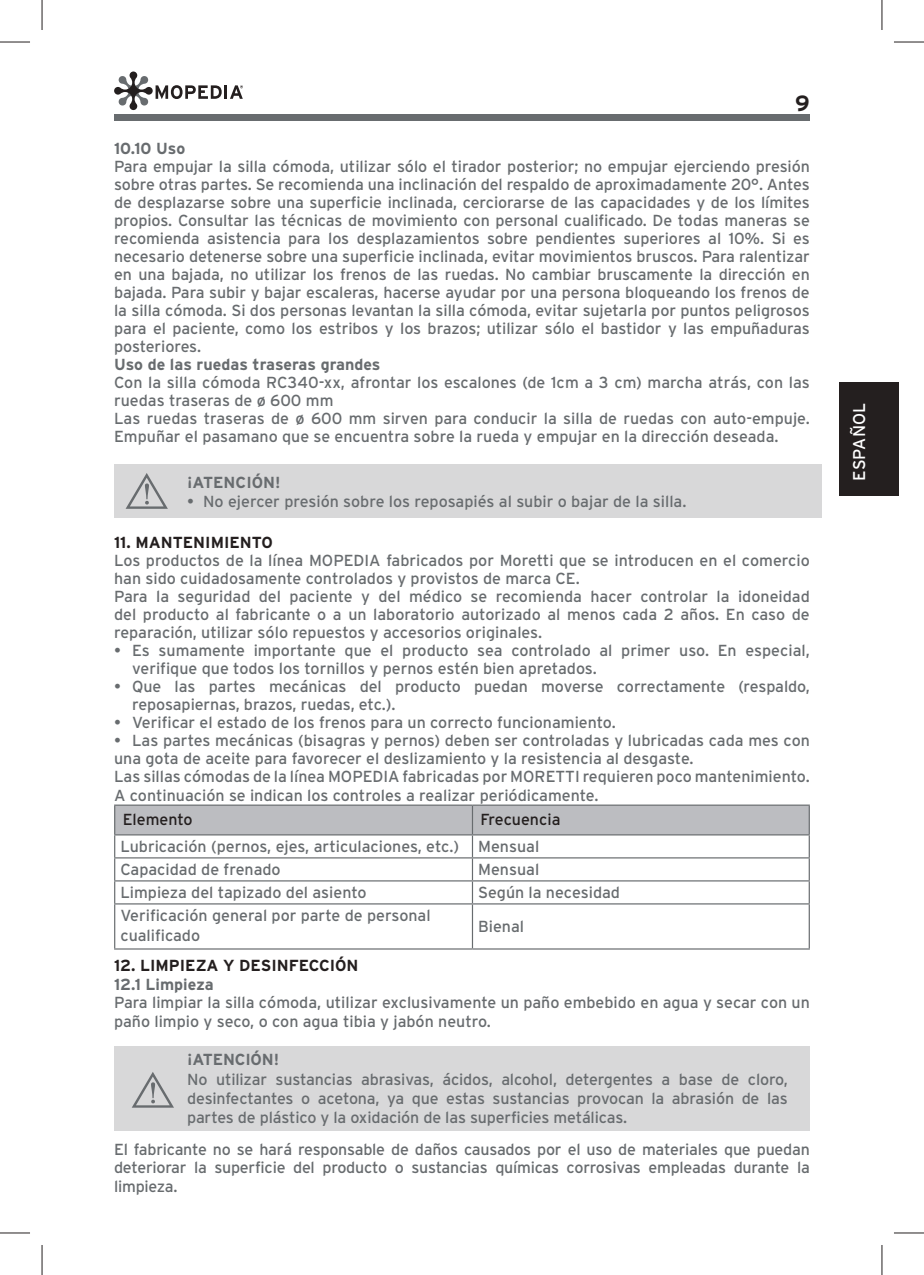
<style>
.page{position:relative;width:924px;height:1275px;background:#fff}
.page>*{position:absolute;margin:0;border:0;box-sizing:border-box;transform-origin:0 0}
.t1{font:700 22px "Interstate";color:#241f1f}
.t2{font:17px "Interstate";letter-spacing:.005em;color:#fff}
.t3{font:16px/18px "Interstate";color:#686c6f}
.t4{font:700 16px "Interstate";color:#686c6f}
.t5{font:700 16px "Interstate";color:#241f1f}
.t6{font:16px "Interstate";color:#241f1f}
</style>
<div class="page">
<div style="left:114px;top:114px;width:695px;height:7px;background:#686c6f"></div>
<svg style="left:114px;top:71px;width:107px;height:39px"></svg>
<hr style="left:224px;top:85px;width:3px;height:14px;background:#241f1f">
<svg style="left:230px;top:85px;width:13px;height:14px"></svg>
<div style="left:838px;top:382px;width:60px;height:114px;background:#241f1f"></div>
<div style="left:114px;top:464px;width:706px;height:54px;background:#d8d8d9"></div>
<svg style="left:125px;top:473px;width:43px;height:36px"></svg>
<hr style="left:114px;top:804px;width:358px;height:1px;background:#686c6f">
<hr style="left:472px;top:804px;width:337px;height:1px;background:#686c6f">
<svg style="left:114px;top:805px;width:695px;height:98px"></svg>
<hr style="left:114px;top:904px;width:1px;height:44px;background:#686c6f">
<hr style="left:114px;top:903px;width:358px;height:1px;background:#686c6f">
<hr style="left:114px;top:948px;width:358px;height:1px;background:#686c6f">
<hr style="left:471px;top:904px;width:2px;height:44px;background:#686c6f">
<hr style="left:472px;top:903px;width:337px;height:1px;background:#686c6f">
<hr style="left:808px;top:904px;width:1px;height:44px;background:#686c6f">
<hr style="left:472px;top:948px;width:337px;height:1px;background:#686c6f">
<div style="left:114px;top:1046px;width:695px;height:85px;background:#d8d8d9"></div>
<svg style="left:132px;top:1072px;width:42px;height:35px"></svg>
<hr style="left:0;top:42px;width:30px;height:1px;background:#241f1f">
<hr style="left:893px;top:42px;width:30px;height:1px;background:#241f1f">
<hr style="left:0;top:1232px;width:30px;height:1px;background:#241f1f">
<hr style="left:893px;top:1232px;width:30px;height:1px;background:#241f1f">
<hr style="left:42px;top:0;width:1px;height:30px;background:#241f1f">
<hr style="left:42px;top:1245px;width:1px;height:30px;background:#241f1f">
<hr style="left:881px;top:0;width:1px;height:30px;background:#241f1f">
<hr style="left:881px;top:1245px;width:1px;height:30px;background:#241f1f">
<h1 class="t1" style="left:794px;top:91px;width:16px">9</h1>
<p class="t4" style="left:114px;top:139px;width:73px">10.10 Uso</p>
<p class="t3" style="left:114px;top:157px;width:697px;text-align:justify">Para empujar la silla cómoda, utilizar sólo el tirador posterior; no empujar ejerciendo presión sobre otras partes. Se recomienda una inclinación del respaldo de aproximadamente 20°. Antes de desplazarse sobre una superficie inclinada, cerciorarse de las capacidades y de los límites propios. Consultar las técnicas de movimiento con personal cualificado. De todas maneras se recomienda asistencia para los desplazamientos sobre pendientes superiores al 10%. Si es necesario detenerse sobre una superficie inclinada, evitar movimientos bruscos. Para ralentizar en una bajada, no utilizar los frenos de las ruedas. No cambiar bruscamente la dirección en bajada. Para subir y bajar escaleras, hacerse ayudar por una persona bloqueando los frenos de la silla cómoda. Si dos personas levantan la silla cómoda, evitar sujetarla por puntos peligrosos para el paciente, como los estribos y los brazos; utilizar sólo el bastidor y las empuñaduras posteriores.</p>
<p class="t4" style="left:114px;top:355px;width:268px">Uso de las ruedas traseras grandes</p>
<p class="t3" style="left:114px;top:373px;width:697px">Con la silla cómoda RC340-xx, afrontar los escalones (de 1cm a 3 cm) marcha atrás, con las ruedas traseras de ø 600 mm<br>Las ruedas traseras de ø 600 mm sirven para conducir la silla de ruedas con auto-empuje.<br>Empuñar el pasamano que se encuentra sobre la rueda y empujar en la dirección deseada.</p>
<p class="t4" style="left:187px;top:473px;width:95px">¡ATENCIÓN!</p>
<p class="t3" style="left:187px;top:492px;width:500px">• No ejercer presión sobre los reposapiés al subir o bajar de la silla.</p>
<p class="t5" style="left:114px;top:533px;width:160px">11. MANTENIMIENTO</p>
<p class="t3" style="left:114px;top:551px;width:697px">Los productos de la línea MOPEDIA fabricados por Moretti que se introducen en el comercio han sido cuidadosamente controlados y provistos de marca CE.<br>Para la seguridad del paciente y del médico se recomienda hacer controlar la idoneidad del producto al fabricante o a un laboratorio autorizado al menos cada 2 años. En caso de reparación, utilizar sólo repuestos y accesorios originales.</p>
<p class="t3" style="left:132px;top:641px;width:679px;text-indent:-18px">• Es sumamente importante que el producto sea controlado al primer uso. En especial, verifique que todos los tornillos y pernos estén bien apretados.</p>
<p class="t3" style="left:132px;top:677px;width:679px;text-indent:-18px">• Que las partes mecánicas del producto puedan moverse correctamente (respaldo, reposapiernas, brazos, ruedas, etc.).</p>
<p class="t3" style="left:114px;top:713px;width:503px">• Verificar el estado de los frenos para un correcto funcionamiento.</p>
<p class="t3" style="left:114px;top:731px;width:697px">• Las partes mecánicas (bisagras y pernos) deben ser controladas y lubricadas cada mes con una gota de aceite para favorecer el deslizamiento y la resistencia al desgaste.<br>Las sillas cómodas de la línea MOPEDIA fabricadas por MORETTI requieren poco mantenimiento.<br>A continuación se indican los controles a realizar periódicamente.</p>
<p class="t6" style="left:123px;top:810px;width:71px">Elemento</p>
<p class="t6" style="left:480px;top:810px;width:81px">Frecuencia</p>
<p class="t3" style="left:120px;top:835px;width:420px;line-height:23px">Lubricación (pernos, ejes, articulaciones, etc.) Mensual<br>Capacidad de frenado</p>
<p class="t3" style="left:478px;top:860px;width:63px">Mensual</p>
<p class="t3" style="left:120px;top:883px;width:248px">Limpieza del tapizado del asiento</p>
<p class="t3" style="left:478px;top:883px;width:143px">Según la necesidad</p>
<p class="t3" style="left:120px;top:905px;width:311px;line-height:20px">Verificación general por parte de personal cualificado</p>
<p class="t3" style="left:478px;top:917px;width:47px">Bienal</p>
<p class="t5" style="left:114px;top:956px;width:246px">12. LIMPIEZA Y DESINFECCIÓN</p>
<p class="t4" style="left:114px;top:975px;width:101px">12.1 Limpieza</p>
<p class="t3" style="left:114px;top:993px;width:697px;line-height:19.2px">Para limpiar la silla cómoda, utilizar exclusivamente un paño embebido en agua y secar con un paño limpio y seco, o con agua tibia y jabón neutro.</p>
<p class="t4" style="left:187px;top:1051px;width:93px">¡ATENCIÓN!</p>
<p class="t3" style="left:187px;top:1069px;width:602px;line-height:19.2px;text-align:justify">No utilizar sustancias abrasivas, ácidos, alcohol, detergentes a base de cloro, desinfectantes o acetona, ya que estas sustancias provocan la abrasión de las partes de plástico y la oxidación de las superficies metálicas.</p>
<p class="t3" style="left:114px;top:1139px;width:697px;line-height:18.6px;text-align:justify">El fabricante no se hará responsable de daños causados por el uso de materiales que puedan deteriorar la superficie del producto o sustancias químicas corrosivas empleadas durante la limpieza.</p>
<p class="t2" style="left:849px;top:480px;width:79px;rotate:-90deg">ESPAÑOL</p>
</div>
